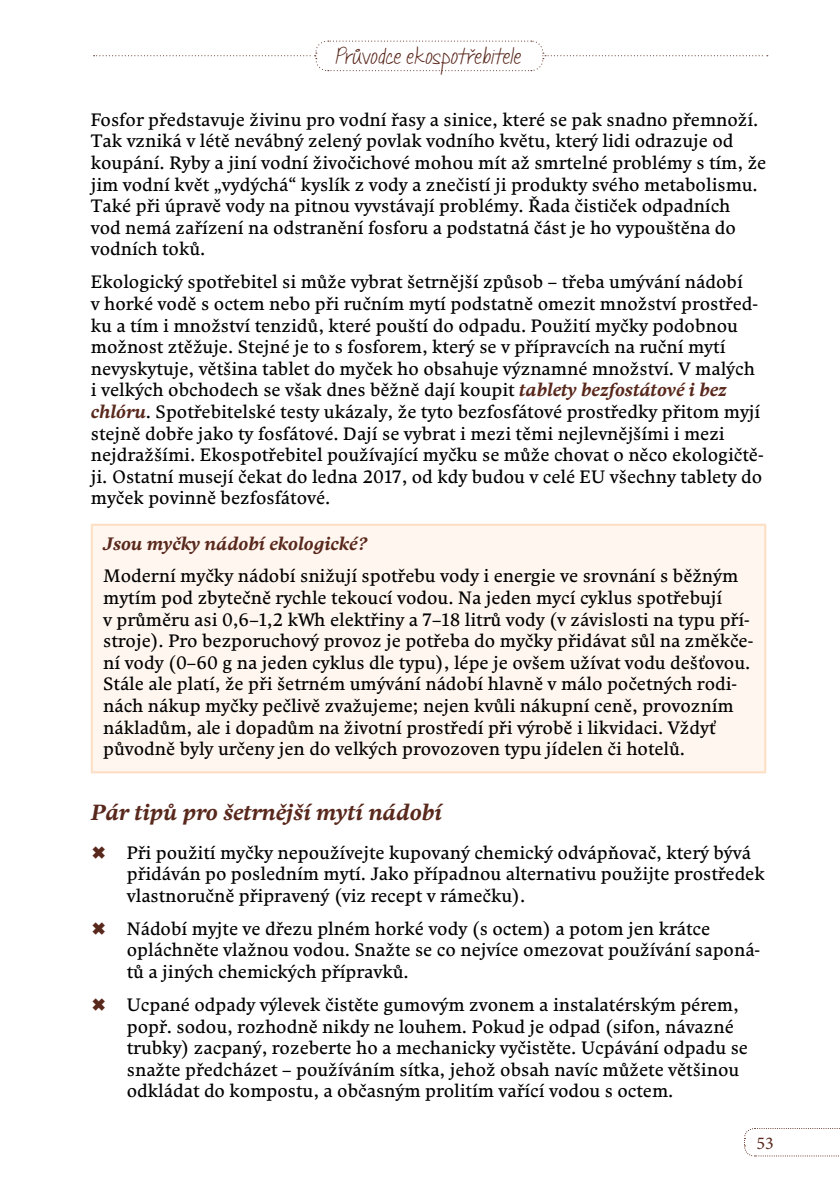
<style>
.page{position:relative;width:840px;height:1191px;background:#fff}
.page>*{position:absolute;margin:0;border:0;box-sizing:border-box;transform-origin:0 0}
.t1{font:italic 700 22px "Comenia Serif Pro";color:#59281c}
.t2{font:18px/21.6px "Comenia Serif Pro";color:#000}
.t3{font:italic 700 18px "Comenia Serif Pro";color:#59281c}
.t4{font:18px "Janda Quick Note";color:#59281c}
.t5{font:18px "Minion Pro";color:#59281c}
.s1{font-weight:700;font-style:italic;color:#59281c}
</style>
<div class="page">
<svg style="left:93px;top:40px;width:674px;height:32px"></svg>
<svg style="left:744px;top:1128px;width:96px;height:29px"></svg>
<div style="left:92px;top:525px;width:672px;height:247px;background:#fff6ef"></div>
<hr style="left:91px;top:524px;width:674px;height:2px;background:#fedec2">
<hr style="left:91px;top:526px;width:2px;height:245px;background:#fedec2">
<hr style="left:763px;top:526px;width:2px;height:245px;background:#fedec2">
<hr style="left:91px;top:771px;width:674px;height:2px;background:#fedec2">
<p class="t4" style="left:335px;top:47px;width:187px">Průvodce ekospotřebitele</p>
<p class="t2" style="left:91px;top:108px;width:676px">Fosfor představuje živinu pro vodní řasy a sinice, které se pak snadno přemnoží.<br>Tak vzniká v létě nevábný zelený povlak vodního květu, který lidi odrazuje od koupání. Ryby a jiní vodní živočichové mohou mít až smrtelné problémy s tím, že jim vodní květ „vydýchá“ kyslík z vody a znečistí ji produkty svého metabolismu.<br>Také při úpravě vody na pitnou vyvstávají problémy. Řada čističek odpadních<br>vod nemá zařízení na odstranění fosforu a podstatná část je ho vypouštěna do vodních toků.</p>
<p class="t2" style="left:91px;top:271px;width:674px">Ekologický spotřebitel si může vybrat šetrnější způsob – třeba umývání nádobí<br>v horké vodě s octem nebo při ručním mytí podstatně omezit množství prostřed&shy;ku a tím i množství tenzidů, které pouští do odpadu. Použití myčky podobnou možnost ztěžuje. Stejné je to s fosforem, který se v přípravcích na ruční mytí nevyskytuje, většina tablet do myček ho obsahuje významné množství. V malých i velkých obchodech se však dnes běžně dají koupit <span class="s1">tablety bezfostátové i bez chlóru</span>. Spotřebitelské testy ukázaly, že tyto bezfosfátové prostředky přitom myjí stejně dobře jako ty fosfátové. Dají se vybrat i mezi těmi nejlevnějšími i mezi nejdražšími. Ekospotřebitel používající myčku se může chovat o něco ekologičtě&shy;ji. Ostatní musejí čekat do ledna 2017, od kdy budou v celé EU všechny tablety do myček povinně bezfosfátové.</p>
<p class="t3" style="left:103px;top:530px;width:266px">Jsou myčky nádobí ekologické?</p>
<p class="t2" style="left:103px;top:565px;width:651px">Moderní myčky nádobí snižují spotřebu vody i energie ve srovnání s běžným mytím pod zbytečně rychle tekoucí vodou. Na jeden mycí cyklus spotřebují<br>v průměru asi 0,6–1,2 kWh elektřiny a 7–18 litrů vody (v závislosti na typu pří&shy;stroje). Pro bezporuchový provoz je potřeba do myčky přidávat sůl na změkče&shy;ní vody (0–60 g na jeden cyklus dle typu), lépe je ovšem užívat vodu dešťovou.<br>Stále ale platí, že při šetrném umývání nádobí hlavně v málo početných rodi&shy;nách nákup myčky pečlivě zvažujeme; nejen kvůli nákupní ceně, provozním nákladům, ale i dopadům na životní prostředí při výrobě i likvidaci. Vždyť původně byly určeny jen do velkých provozoven typu jídelen či hotelů.</p>
<p class="t1" style="left:91px;top:796px;width:352px">Pár tipů pro šetrnější mytí nádobí</p>
<p class="t2" style="left:127px;top:841px;width:639px">Při použití myčky nepoužívejte kupovaný chemický odvápňovač, který bývá přidáván po posledním mytí. Jako případnou alternativu použijte prostředek vlastnoručně připravený (viz recept v rámečku).</p>
<p class="t2" style="left:127px;top:917px;width:634px">Nádobí myjte ve dřezu plném horké vody (s octem) a potom jen krátce opláchněte vlažnou vodou. Snažte se co nejvíce omezovat používání saponá&shy;tů a jiných chemických přípravků.</p>
<p class="t2" style="left:127px;top:993px;width:622px">Ucpané odpady výlevek čistěte gumovým zvonem a instalatérským pérem, popř. sodou, rozhodně nikdy ne louhem. Pokud je odpad (sifon, návazné trubky) zacpaný, rozeberte ho a mechanicky vyčistěte. Ucpávání odpadu se snažte předcházet – používáním sítka, jehož obsah navíc můžete většinou odkládat do kompostu, a občasným prolitím vařící vodou s octem.</p>
<p class="t5" style="left:756px;top:1132px;width:19px">53</p>
</div>
